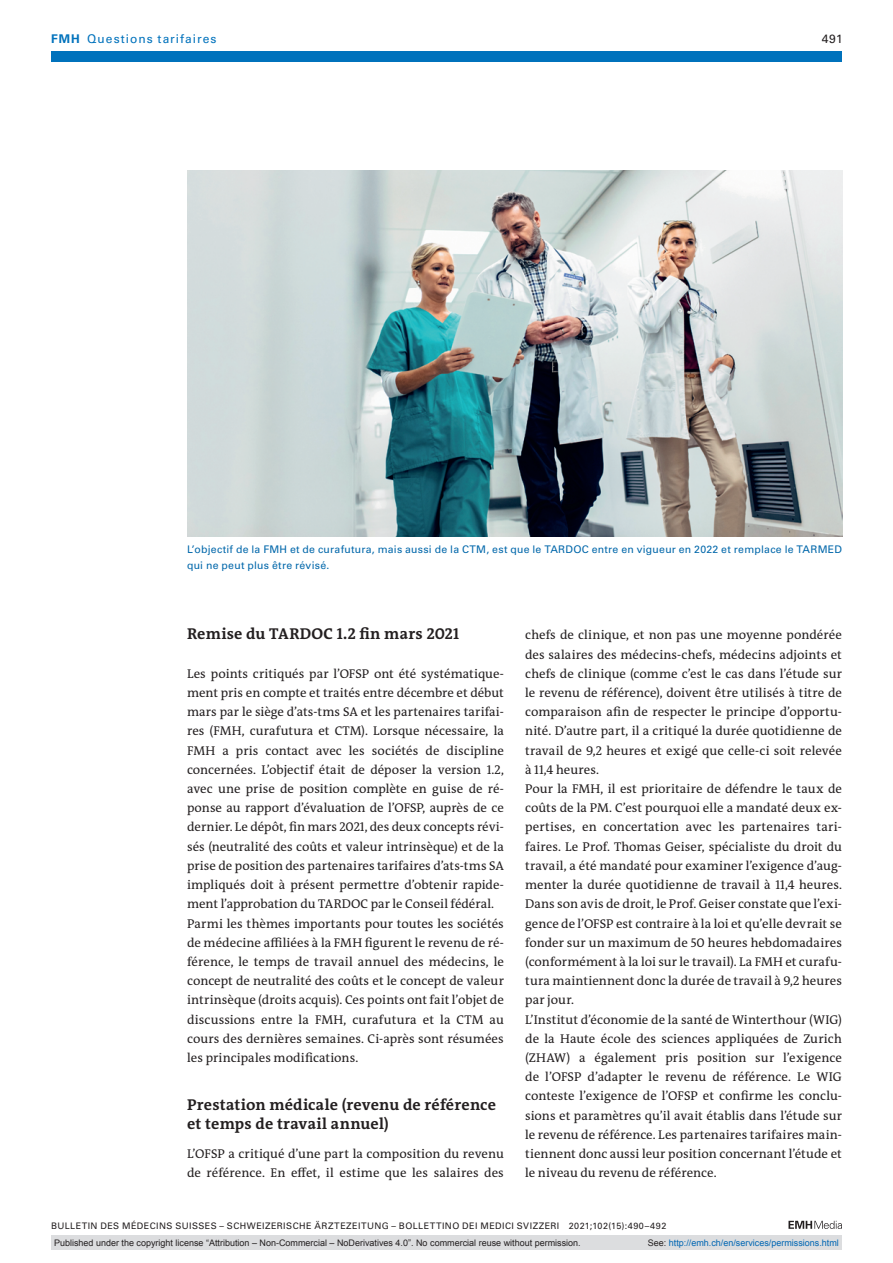
<style>
.page{position:relative;width:893px;height:1263px;background:#fff}
.page>*{position:absolute;margin:0;border:0;box-sizing:border-box;transform-origin:0 0}
.section-h1{font:700 15.75px/19.2px "The Antiqua B W7";letter-spacing:.015em;color:#231f20}
.section-pn{font:12.75px/19.2px "The Antiqua B W5 Plain";letter-spacing:.005em;color:#231f20;text-align:justify}
.ressort{font:12px "Univers LT Std";letter-spacing:.085em;color:#0072bc}
.ressort-2{font:12px "Univers LT Std";color:#231f20}
.fig-caption{font:10.5px/15.8px "Univers LT Std";letter-spacing:.025em;color:#0067aa}
.t1{font:9px "Arial";color:#231f20}
.fusszeile{font:9px "Univers LT Std";letter-spacing:.05em;color:#231f20}
.t2{font:9px "Arial";color:#0066b3}
.s1{font-weight:700}
.s2{color:#231f20}
</style>
<div class="page">
<svg style="left:788px;top:1221px;width:54px;height:8px"></svg>
<img style="left:187px;top:170px;width:656px;height:367px">
<div style="left:51px;top:51px;width:791px;height:11px;background:#0072bc"></div>
<div style="left:51px;top:1235px;width:791px;height:15px;background:#dcdddf"></div>
<p class="ressort" style="left:51px;top:31px;width:167px"><span class="s1">FMH</span> Questions tarifaires</p>
<p class="ressort-2" style="left:822px;top:31px;width:23px">491</p>
<p class="fig-caption" style="left:187px;top:541px;width:656px">L’objectif de la FMH et de curafutura, mais aussi de la CTM, est que le TARDOC entre en vigueur en 2022 et remplace le TARMED qui ne peut plus être révisé.</p>
<p class="section-h1" style="left:187px;top:625px;width:274px">Remise du TARDOC 1.2 fin mars 2021</p>
<p class="section-pn" style="left:187px;top:664px;width:318px">Les points critiqués par l’OFSP ont été systématique&shy;ment pris en compte et traités entre décembre et début mars par le siège d’ats-tms SA et les partenaires tarifai&shy;res (FMH, curafutura et CTM). Lorsque nécessaire, la FMH a pris contact avec les sociétés de discipline concernées. L’objectif était de déposer la version 1.2, avec une prise de position complète en guise de ré&shy;ponse au rapport d’évaluation de l’OFSP, auprès de ce dernier. Le dépôt, fin mars 2021, des deux concepts révi&shy;sés (neutralité des coûts et valeur intrinsèque) et de la prise de position des partenaires tarifaires d’ats-tms SA impliqués doit à présent permettre d’obtenir rapide&shy;ment l’approbation du TARDOC par le Conseil fédéral.</p>
<p class="section-pn" style="left:187px;top:914px;width:318px">Parmi les thèmes importants pour toutes les sociétés de médecine affiliées à la FMH figurent le revenu de ré&shy;férence, le temps de travail annuel des médecins, le concept de neutralité des coûts et le concept de valeur intrinsèque (droits acquis). Ces points ont fait l’objet de discussions entre la FMH, curafutura et la CTM au cours des dernières semaines. Ci-après sont résumées les principales modifications.</p>
<p class="section-h1" style="left:187px;top:1095px;width:310px">Prestation médicale (revenu de référence et temps de travail annuel)</p>
<p class="section-pn" style="left:187px;top:1144px;width:318px">L’OFSP a critiqué d’une part la composition du revenu de référence. En effet, il estime que les salaires des</p>
<p class="section-pn" style="left:525px;top:626px;width:318px">chefs de clinique, et non pas une moyenne pondérée des salaires des médecins-chefs, médecins adjoints et chefs de clinique (comme c’est le cas dans l’étude sur le revenu de référence), doivent être utilisés à titre de comparaison afin de respecter le principe d’opportu&shy;nité. D’autre part, il a critiqué la durée quotidienne de travail de 9,2 heures et exigé que celle-ci soit relevée à 11,4 heures.</p>
<p class="section-pn" style="left:525px;top:779px;width:318px">Pour la FMH, il est prioritaire de défendre le taux de coûts de la PM. C’est pourquoi elle a mandaté deux ex&shy;pertises, en concertation avec les partenaires tari&shy;faires. Le Prof. Thomas Geiser, spécialiste du droit du travail, a été mandaté pour examiner l’exigence d’aug&shy;menter la durée quotidienne de travail à 11,4 heures.<br>Dans son avis de droit, le Prof. Geiser constate que l’exi&shy;gence de l’OFSP est contraire à la loi et qu’elle devrait se fonder sur un maximum de 50 heures hebdomadaires (conformément à la loi sur le travail). La FMH et curafu&shy;tura maintiennent donc la durée de travail à 9,2 heures par jour.</p>
<p class="section-pn" style="left:525px;top:1010px;width:318px">L’Institut d’économie de la santé de Winterthour (WIG) de la Haute école des sciences appliquées de Zurich (ZHAW) a également pris position sur l’exigence de l’OFSP d’adapter le revenu de référence. Le WIG conteste l’exigence de l’OFSP et confirme les conclu&shy;sions et paramètres qu’il avait établis dans l’étude sur le revenu de référence. Les partenaires tarifaires main&shy;tiennent donc aussi leur position concernant l’étude et le niveau du revenu de référence.</p>
<p class="fusszeile" style="left:51px;top:1220px;width:617px">BULLETIN DES MÉDECINS SUISSES – SCHWEIZERISCHE ÄRZTEZEITUNG – BOLLETTINO DEI MEDICI SVIZZERI 2021;102(15):490–492</p>
<p class="t1" style="left:54px;top:1237px;width:528px">Published under the copyright license “Attribution – Non-Commercial – NoDerivatives 4.0”. No commercial reuse without permission.</p>
<p class="t2" style="left:648px;top:1237px;width:193px"><span class="s2">See:</span> http://emh.ch/en/services/permissions.html</p>
</div>
